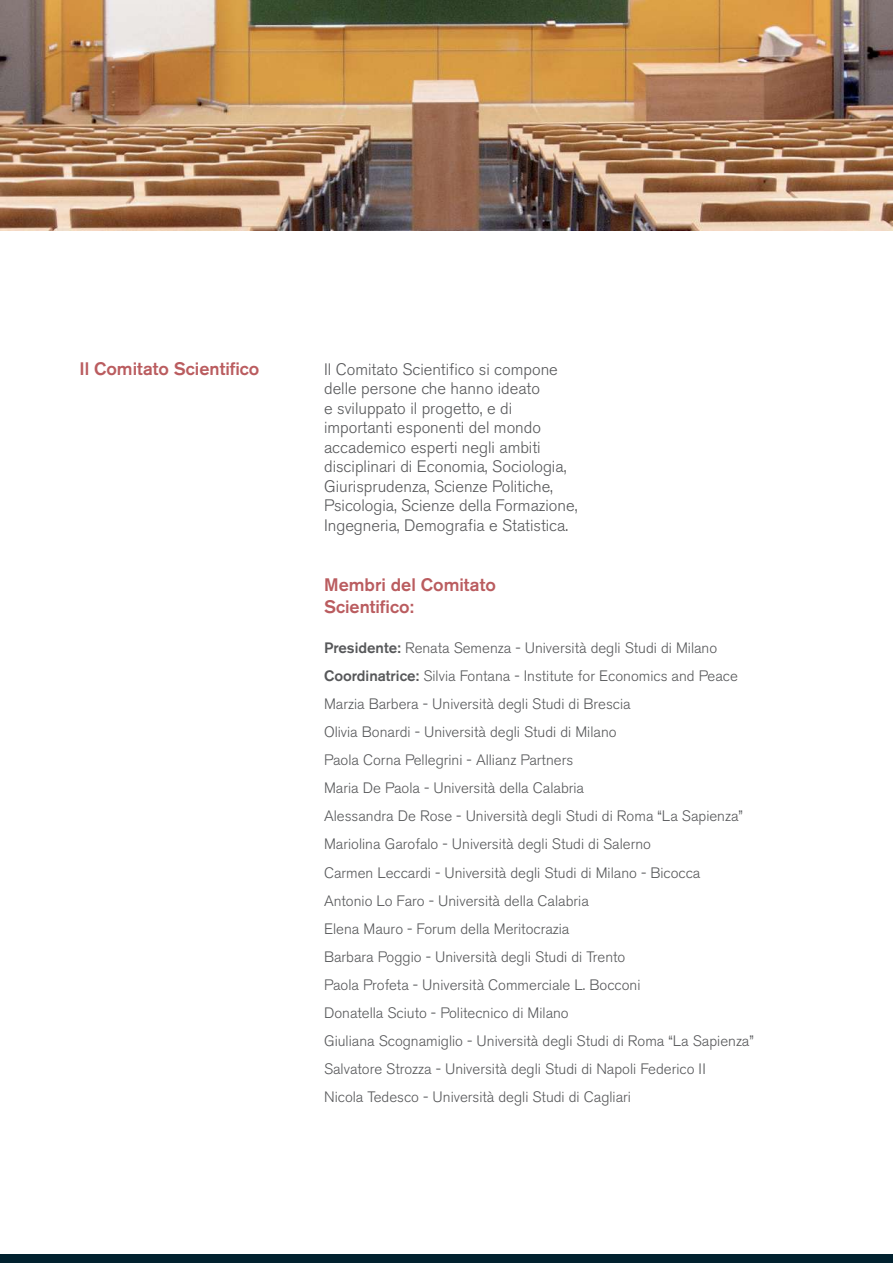
<style>
.page{position:relative;width:893px;height:1263px;background:#fff}
.page>*{position:absolute;margin:0;border:0;box-sizing:border-box;transform-origin:0 0}
.t1{font:500 18px/21.6px "Akzidenz Grotesk BE";color:#ba5c5f}
.t2{font:300 16.5px/19.5px "Akzidenz Grotesk BE";color:#57585a}
.t3{font:300 15px/28px "Akzidenz Grotesk BE";color:#57585a}
.s1{font-weight:500}
</style>
<div class="page">
<img style="left:0;top:0;width:893px;height:230px">
<div style="left:0;top:1254px;width:893px;height:9px;background:#01212f"></div>
<p class="t1" style="left:79px;top:358px;width:182px">Il Comitato Scientifico</p>
<p class="t2" style="left:324px;top:359px;width:255px">Il Comitato Scientifico si compone delle persone che hanno ideato<br>e sviluppato il progetto, e di importanti esponenti del mondo accademico esperti negli ambiti disciplinari di Economia, Sociologia, Giurisprudenza, Scienze Politiche, Psicologia, Scienze della Formazione, Ingegneria, Demografia e Statistica.</p>
<p class="t1" style="left:324px;top:574px;width:173px">Membri del Comitato<br>Scientifico:</p>
<p class="t3" style="left:324px;top:634px;width:431px"><span class="s1">Presidente:</span> Renata Semenza - Università degli Studi di Milano <span class="s1">Coordinatrice:</span> Silvia Fontana - Institute for Economics and Peace Marzia Barbera - Università degli Studi di Brescia<br>Olivia Bonardi - Università degli Studi di Milano<br>Paola Corna Pellegrini - Allianz Partners<br>Maria De Paola - Università della Calabria<br>Alessandra De Rose - Università degli Studi di Roma “La Sapienza” Mariolina Garofalo - Università degli Studi di Salerno<br>Carmen Leccardi - Università degli Studi di Milano - Bicocca<br>Antonio Lo Faro - Università della Calabria<br>Elena Mauro - Forum della Meritocrazia<br>Barbara Poggio - Università degli Studi di Trento<br>Paola Profeta - Università Commerciale L. Bocconi<br>Donatella Sciuto - Politecnico di Milano<br>Giuliana Scognamiglio - Università degli Studi di Roma “La Sapienza” Salvatore Strozza - Università degli Studi di Napoli Federico II<br>Nicola Tedesco - Università degli Studi di Cagliari</p>
</div>
